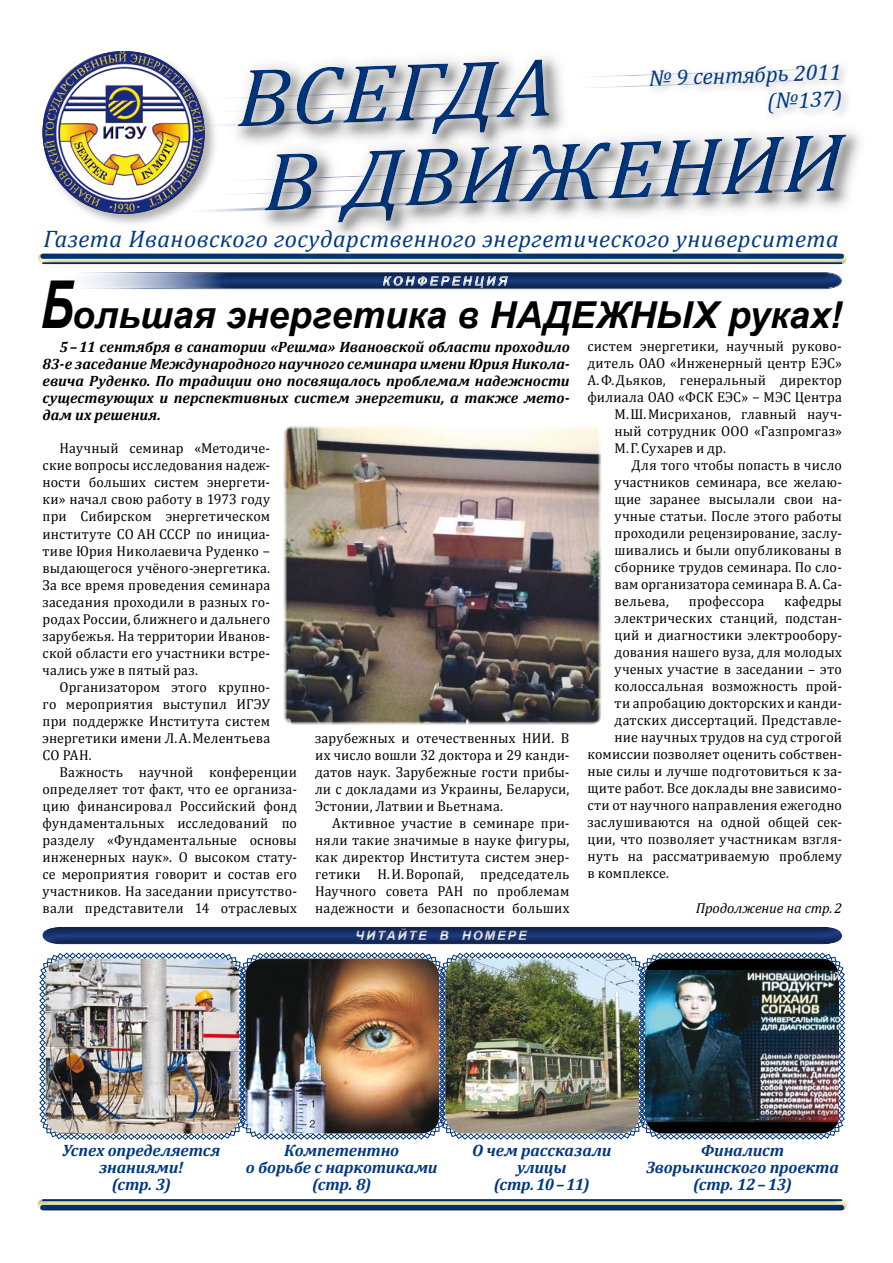
<style>
.page{position:relative;width:893px;height:1263px;background:#fff}
.page>*{position:absolute;margin:0;border:0;box-sizing:border-box;transform-origin:0 0}
.t1{font:italic 83.4px/84.9px "Cambria";color:#003882;scale:1.09 1}
.t2{font:italic 700 37.2px "Arial";color:#000}
.t3{font:italic 24px "Cambria";letter-spacing:.02em;color:#003882}
.t4{font:italic 22.5px/27px "Cambria";color:#003882;text-align:right}
.t5{font:italic 700 16.5px/17px "Cambria";letter-spacing:-.005em;color:#003882;text-align:center}
.t6{font:italic 700 15px/17px "Cambria";color:#000;text-align:justify}
.t7{font:14.4px/17px "Cambria";letter-spacing:.01em;color:#000;text-align:justify}
.t8{font:italic 14.4px "Cambria";letter-spacing:-.005em;color:#000}
.t9{font:italic 700 12.9px "Arial";letter-spacing:.15em;color:#fff}
.s1{font-size:66px}
</style>
<div class="page">
<div style="left:40px;top:49px;width:185px;height:186px;background:#000;opacity:.3"></div>
<img style="left:43px;top:51px;width:162px;height:163px;border-radius:81px">
<svg style="left:193px;top:215px;width:436px;height:3px"></svg>
<svg style="left:38px;top:218px;width:809px;height:47px"></svg>
<svg style="left:175px;top:49px;width:685px;height:166px"></svg>
<div style="left:0;top:1154px;width:891px;height:102px;background:#000;opacity:.5"></div>
<div style="left:48px;top:260px;width:795px;height:31px;background:#000;opacity:.5"></div>
<img style="left:39px;top:952px;width:806px;height:188px">
<div style="left:42px;top:915px;width:801px;height:31px;background:#000;opacity:.5"></div>
<img style="left:283px;top:426px;width:319px;height:299px">
<h1 class="t1" style="left:233px;top:54px;width:556px;rotate:-2deg">ВСЕГДА<br>В ДВИЖЕНИИ</h1>
<h3 class="t3" style="left:44px;top:224px;width:797px">Газета Ивановского государственного энергетического университета</h3>
<h3 class="t4" style="left:648px;top:64px;width:194px;rotate:-2deg">№ 9 сентябрь 2011 (№137)</h3>
<h2 class="t2" style="left:40px;top:291px;width:804px"><span class="s1">Б</span>ольшая энергетика в НАДЕЖНЫХ руках!</h2>
<p class="t6" style="left:43px;top:338px;width:529px;text-indent:17px">5–11 сентября в санатории «Решма» Ивановской области проходило 83-е заседание Международного научного семинара имени Юрия Никола&shy;евича Руденко. По традиции оно посвящалось проблемам надежности существующих и перспективных систем энергетики, а также мето&shy;дам их решения.</p>
<p class="t7" style="left:43px;top:440px;width:229px;text-indent:17px">Научный семинар «Методиче&shy;ские вопросы исследования надеж&shy;ности больших систем энергети&shy;ки» начал свою работу в 1973 году при Сибирском энергетическом институте СО АН СССР по инициа&shy;тиве Юрия Николаевича Руденко − выдающегося учёного-энергетика.<br>За все время проведения семинара заседания проходили в разных го&shy;родах России, ближнего и дальнего зарубежья. На территории Иванов&shy;ской области его участники встре&shy;чались уже в пятый раз.</p>
<p class="t7" style="left:43px;top:678px;width:229px;text-indent:17px">Организатором этого крупно&shy;го мероприятия выступил ИГЭУ при поддержке Института систем энергетики имени Л.А.Мелентьева СО РАН.</p>
<p class="t7" style="left:43px;top:763px;width:256px;text-indent:17px">Важность научной конференции определяет тот факт, что ее организа&shy;цию финансировал Российский фонд фундаментальных исследований по разделу «Фундаментальные основы инженерных наук». О высоком стату&shy;се мероприятия говорит и состав его участников. На заседании присутство&shy;вали представители 14 отраслевых</p>
<p class="t7" style="left:315px;top:729px;width:256px">зарубежных и отечественных НИИ. В их число вошли 32 доктора и 29 канди&shy;датов наук. Зарубежные гости прибы&shy;ли с докладами из Украины, Беларуси, Эстонии, Латвии и Вьетнама.</p>
<p class="t7" style="left:315px;top:814px;width:256px;text-indent:17px">Активное участие в семинаре при&shy;няли такие значимые в науке фигуры, как директор Института систем энер&shy;гетики Н.И.Воропай, председатель Научного совета РАН по проблемам надежности и безопасности больших</p>
<p class="t9" style="left:355px;top:927px;width:173px">ЧИТАЙТЕ В НОМЕРЕ</p>
<p class="t7" style="left:587px;top:338px;width:256px">систем энергетики, научный руково-</p>
<p class="t7" style="left:587px;top:355px;width:256px">дитель ОАО «Инженерный центр ЕЭС»</p>
<p class="t7" style="left:587px;top:372px;width:256px">А.Ф.Дьяков, генеральный директор</p>
<p class="t7" style="left:587px;top:389px;width:256px">филиала ОАО «ФСК ЕЭС» − МЭС Центра</p>
<p class="t7" style="left:615px;top:406px;width:229px">М.Ш.Мисриханов, главный науч-</p>
<p class="t7" style="left:615px;top:423px;width:229px">ный сотрудник ООО «Газпромгаз»</p>
<p class="t7" style="left:615px;top:440px;width:113px">М.Г.Сухарев и др.</p>
<p class="t7" style="left:632px;top:457px;width:212px">Для того чтобы попасть в число</p>
<p class="t7" style="left:615px;top:474px;width:229px">участников семинара, все желаю-</p>
<p class="t7" style="left:615px;top:491px;width:229px">щие заранее высылали свои на-</p>
<p class="t7" style="left:615px;top:508px;width:229px">учные статьи. После этого работы</p>
<p class="t7" style="left:615px;top:525px;width:229px">проходили рецензирование, заслу-</p>
<p class="t7" style="left:615px;top:542px;width:229px">шивались и были опубликованы в</p>
<p class="t7" style="left:615px;top:559px;width:229px">сборнике трудов семинара. По сло-</p>
<p class="t7" style="left:615px;top:576px;width:229px">вам организатора семинара В.А.Са-</p>
<p class="t7" style="left:615px;top:593px;width:56px">вельева,</p>
<p class="t7" style="left:689px;top:593px;width:77px">профессора</p>
<p class="t7" style="left:784px;top:593px;width:59px">кафедры</p>
<p class="t7" style="left:615px;top:610px;width:229px">электрических станций, подстан-</p>
<p class="t7" style="left:615px;top:627px;width:229px">ций и диагностики электрообору-</p>
<p class="t7" style="left:615px;top:644px;width:229px">дования нашего вуза, для молодых</p>
<p class="t7" style="left:615px;top:661px;width:229px">ученых участие в заседании – это</p>
<p class="t7" style="left:615px;top:678px;width:229px">колоссальная возможность прой-</p>
<p class="t7" style="left:615px;top:695px;width:229px">ти апробацию докторских и канди-</p>
<p class="t7" style="left:615px;top:712px;width:229px">датских диссертаций. Представле-</p>
<p class="t7" style="left:615px;top:729px;width:229px">ние научных трудов на суд строгой</p>
<p class="t7" style="left:587px;top:746px;width:256px">комиссии позволяет оценить собствен-</p>
<p class="t7" style="left:587px;top:763px;width:256px">ные силы и лучше подготовиться к за-</p>
<p class="t7" style="left:587px;top:780px;width:256px">щите работ. Все доклады вне зависимо-</p>
<p class="t7" style="left:587px;top:797px;width:256px">сти от научного направления ежегодно</p>
<p class="t7" style="left:587px;top:814px;width:256px">заслушиваются на одной общей сек-</p>
<p class="t7" style="left:587px;top:831px;width:256px">ции, что позволяет участникам взгля-</p>
<p class="t7" style="left:587px;top:848px;width:256px">нуть на рассматриваемую проблему</p>
<p class="t7" style="left:587px;top:865px;width:83px">в комплексе.</p>
<p class="t8" style="left:696px;top:899px;width:148px">Продолжение на стр.2</p>
<p class="t5" style="left:62px;top:1141px;width:159px">Успех определяется знаниями!<br>(стр. 3)</p>
<p class="t5" style="left:246px;top:1141px;width:193px">Компетентно<br>о борьбе с наркотиками (стр. 8)</p>
<p class="t5" style="left:646px;top:1141px;width:194px">Финалист<br>Зворыкинского проекта (стр. 12–13)</p>
<p class="t5" style="left:472px;top:1141px;width:141px">О чем рассказали улицы (стр.10–11)</p>
</div>
